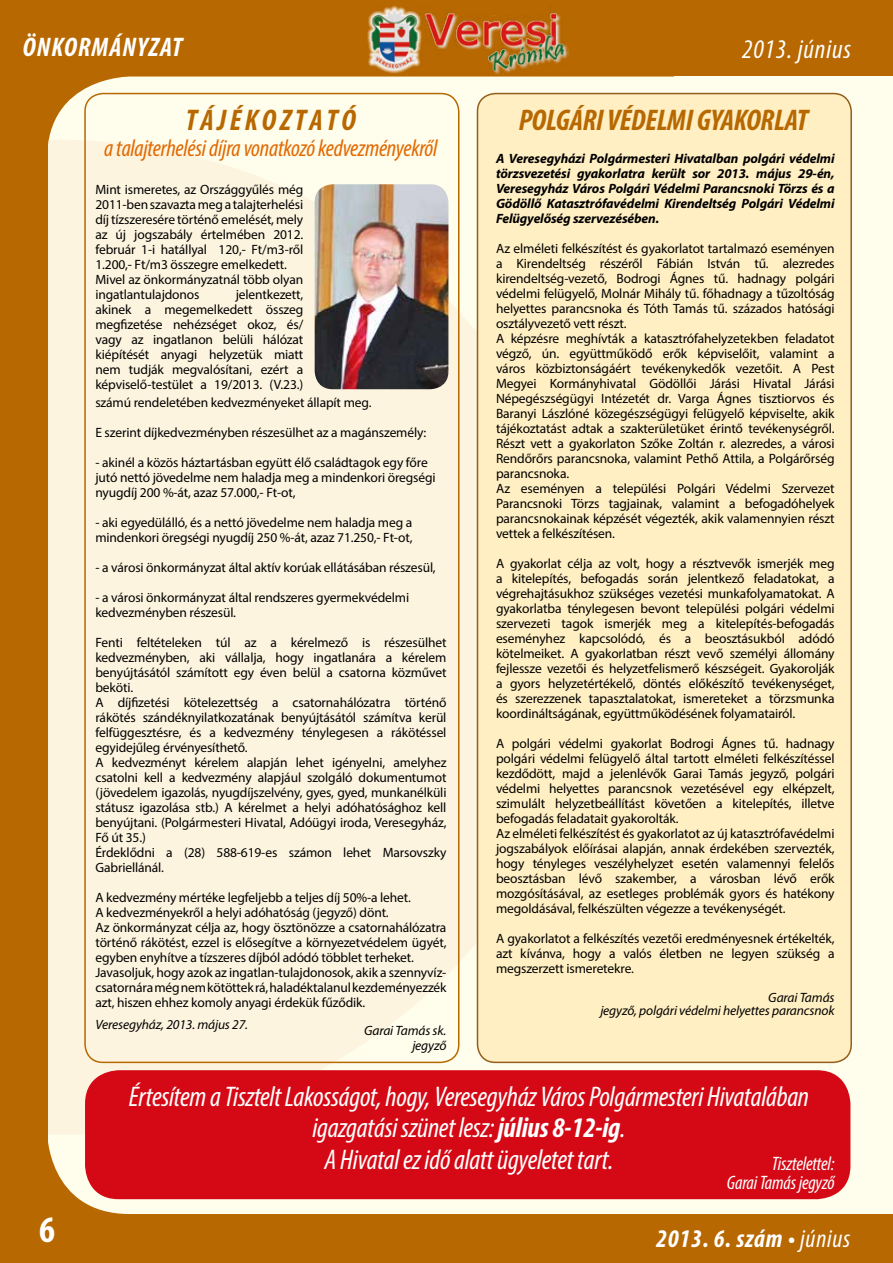
<style>
.page{position:relative;width:893px;height:1263px;background:#b76800}
.page>*{position:absolute;margin:0;border:0;box-sizing:border-box;transform-origin:0 0}
.t1{font:700 condensed 37.5px "Myriad Pro";color:#fff}
.t2{font:italic 700 condensed 30px "Myriad Pro";letter-spacing:-.01em;color:#b76800}
.t3{font:italic condensed 28.5px/31.5px "Myriad Pro";letter-spacing:-.01em;color:#fff;text-align:center}
.t4{font:italic 700 condensed 27px "Myriad Pro";letter-spacing:.04em;color:#fff}
.t5{font:italic condensed 27px "Myriad Pro";letter-spacing:.03em;color:#fff}
.t6{font:italic 700 condensed 25.5px "Myriad Pro";letter-spacing:.03em;color:#fff}
.t7{font:italic condensed 24px "Myriad Pro";letter-spacing:-.01em;color:#e16a03}
.t8{font:italic condensed 19.5px/19.5px "Myriad Pro";letter-spacing:-.01em;color:#fff;text-align:right}
.t9{font:13.5px/15px "Myriad Pro";letter-spacing:-.01em;color:#000}
.t10{font:italic 700 13.5px/15px "Myriad Pro";letter-spacing:-.01em;color:#000;text-align:justify}
.t11{font:italic 13.5px/15px "Myriad Pro";letter-spacing:-.01em;color:#000;text-align:right}
.s1{font-weight:700}
.s2{font-weight:400}
</style>
<div class="page">
<div style="left:47px;top:77px;width:846px;height:1137px;background:#fffdec;border-radius:83px"></div>
<div style="left:674px;top:77px;width:219px;height:1137px;background:#fffdec"></div>
<img style="left:367px;top:6px;width:201px;height:68px">
<div style="left:47px;top:140px;width:541px;height:995px;background:#fdf4df"></div>
<div style="left:84px;top:93px;width:375px;height:970px;border:2px solid #b76800;border-radius:18px"></div>
<div style="left:477px;top:94px;width:374px;height:968px;background:#ffefc3;border-radius:18px"></div>
<div style="left:477px;top:93px;width:375px;height:970px;border:2px solid #935e1b;border-radius:18px"></div>
<div style="left:85px;top:1070px;width:765px;height:129px;background:#d40915;border-radius:34px"></div>
<img style="left:315px;top:184px;width:133px;height:205px">
<h3 class="t4" style="left:23px;top:30px;width:161px">ÖNKORMÁNYZAT</h3>
<h2 class="t2" style="left:186px;top:102px;width:172px">T Á J É K O Z T A T Ó</h2>
<h3 class="t7" style="left:104px;top:133px;width:335px">a talajterhelési díjra vonatkozó kedvezményekről</h3>
<p class="t9" style="left:95px;top:182px;width:209px">Mint ismeretes, az Országgyűlés még 2011-ben szavazta meg a talajterhelési díj tízszeresére történő emelését, mely az új jogszabály értelmében 2012. február 1-i hatállyal 120,- Ft/m3-ről 1.200,- Ft/m3 összegre emelkedett.<br>Mivel az önkormányzatnál több olyan ingatlantulajdonos</p>
<p class="t9" style="left:95px;top:287px;width:209px;text-align:justify;text-indent:140px">jelentkezett, akinek a megemelkedett összeg megfizetése nehézséget okoz, és/ vagy az ingatlanon belüli hálózat kiépítését anyagi helyzetük miatt nem tudják megvalósítani, ezért a képviselő-testület a 19/2013. (V.23.)</p>
<p class="t9" style="left:95px;top:394px;width:278px">számú rendeletében kedvezményeket állapít meg.</p>
<p class="t9" style="left:95px;top:424px;width:332px">E szerint díjkedvezményben részesülhet az a magánszemély:</p>
<p class="t9" style="left:95px;top:454px;width:342px">- akinél a közös háztartásban együtt élő családtagok egy főre jutó nettó jövedelme nem haladja meg a mindenkori öregségi nyugdíj 200 %-át, azaz 57.000,- Ft-ot,</p>
<p class="t9" style="left:95px;top:514px;width:319px">- aki egyedülálló, és a nettó jövedelme nem haladja meg a mindenkori öregségi nyugdíj 250 %-át, azaz 71.250,- Ft-ot,</p>
<p class="t9" style="left:95px;top:559px;width:342px">- a városi önkormányzat által aktív korúak ellátásában részesül,</p>
<p class="t9" style="left:95px;top:589px;width:315px">- a városi önkormányzat által rendszeres gyermekvédelmi kedvezményben részesül.</p>
<p class="t9" style="left:95px;top:634px;width:353px">Fenti feltételeken túl az a kérelmező is részesülhet kedvezményben, aki vállalja, hogy ingatlanára a kérelem benyújtásától számított egy éven belül a csatorna közművet beköti.<br>A díjfizetési kötelezettség a csatornahálózatra történő rákötés szándéknyilatkozatának benyújtásától számítva kerül felfüggesztésre, és a kedvezmény ténylegesen a rákötéssel egyidejűleg érvényesíthető.<br>A kedvezményt kérelem alapján lehet igényelni, amelyhez csatolni kell a kedvezmény alapjául szolgáló dokumentumot (jövedelem igazolás, nyugdíjszelvény, gyes, gyed, munkanélküli státusz igazolása stb.) A kérelmet a helyi adóhatósághoz kell benyújtani. (Polgármesteri Hivatal, Adóügyi iroda, Veresegyház, Fő út 35.)<br>Érdeklődni a (28) 588-619-es számon lehet Marsovszky Gabriellánál.</p>
<p class="t9" style="left:95px;top:889px;width:353px">A kedvezmény mértéke legfeljebb a teljes díj 50%-a lehet.<br>A kedvezményekről a helyi adóhatóság (jegyző) dönt.<br>Az önkormányzat célja az, hogy ösztönözze a csatornahálózatra történő rákötést, ezzel is elősegítve a környezetvédelem ügyét, egyben enyhítve a tízszeres díjból adódó többlet terheket.<br>Javasoljuk, hogy azok az ingatlan-tulajdonosok, akik a szennyvíz&shy;csatornára még nem kötöttek rá, haladéktalanul kezdeményezzék azt, hiszen ehhez komoly anyagi érdekük fűződik.</p>
<p class="t11" style="left:95px;top:1017px;width:154px">Veresegyház, 2013. május 27.</p>
<p class="t11" style="left:364px;top:1023px;width:84px">Garai Tamás sk. jegyző</p>
<h3 class="t5" style="left:742px;top:33px;width:110px">2013. június</h3>
<h2 class="t2" style="left:519px;top:102px;width:291px">POLGÁRI VÉDELMI GYAKORLAT</h2>
<p class="t10" style="left:496px;top:151px;width:340px">A Veresegyházi Polgármesteri Hivatalban polgári védelmi törzsvezetési gyakorlatra került sor 2013. május 29-én, Veresegyház Város Polgári Védelmi Parancsnoki Törzs és a Gödöllő Katasztrófavédelmi Kirendeltség Polgári Védelmi Felügyelőség szervezésében.</p>
<p class="t9" style="left:496px;top:241px;width:340px">Az elméleti felkészítést és gyakorlatot tartalmazó eseményen a Kirendeltség részéről Fábián István tű. alezredes kirendeltség-vezető, Bodrogi Ágnes tű. hadnagy polgári védelmi felügyelő, Molnár Mihály tű. főhadnagy a tűzoltóság helyettes parancsnoka és Tóth Tamás tű. százados hatósági osztályvezető vett részt.<br>A képzésre meghívták a katasztrófahelyzetekben feladatot végző, ún. együttműködő erők képviselőit, valamint a város közbiztonságáért tevékenykedők vezetőit. A Pest Megyei Kormányhivatal Gödöllői Járási Hivatal Járási Népegészségügyi Intézetét dr. Varga Ágnes tisztiorvos és Baranyi Lászlóné közegészségügyi felügyelő képviselte, akik tájékoztatást adtak a szakterületüket érintő tevékenységről.<br>Részt vett a gyakorlaton Szőke Zoltán r. alezredes, a városi Rendőrőrs parancsnoka, valamint Pethő Attila, a Polgárőrség parancsnoka.<br>Az eseményen a települési Polgári Védelmi Szervezet Parancsnoki Törzs tagjainak, valamint a befogadóhelyek parancsnokainak képzését végezték, akik valamennyien részt vettek a felkészítésen.</p>
<p class="t9" style="left:496px;top:556px;width:340px;text-align:justify">A gyakorlat célja az volt, hogy a résztvevők ismerjék meg a kitelepítés, befogadás során jelentkező feladatokat, a végrehajtásukhoz szükséges vezetési munkafolyamatokat. A gyakorlatba ténylegesen bevont települési polgári védelmi szervezeti tagok ismerjék meg a kitelepítés-befogadás eseményhez kapcsolódó, és a beosztásukból adódó kötelmeiket. A gyakorlatban részt vevő személyi állomány fejlessze vezetői és helyzetfelismerő készségeit. Gyakorolják a gyors helyzetértékelő, döntés előkészítő tevékenységet, és szerezzenek tapasztalatokat, ismereteket a törzsmunka koordináltságának, együttműködésének folyamatairól.</p>
<p class="t9" style="left:496px;top:736px;width:340px">A polgári védelmi gyakorlat Bodrogi Ágnes tű. hadnagy polgári védelmi felügyelő által tartott elméleti felkészítéssel kezdődött, majd a jelenlévők Garai Tamás jegyző, polgári védelmi helyettes parancsnok vezetésével egy elképzelt, szimulált helyzetbeállítást követően a kitelepítés, illetve befogadás feladatait gyakorolták.<br>Az elméleti felkészítést és gyakorlatot az új katasztrófavédelmi jogszabályok előírásai alapján, annak érdekében szervezték, hogy tényleges veszélyhelyzet esetén valamennyi felelős beosztásban lévő szakember, a városban lévő erők mozgósításával, az esetleges problémák gyors és hatékony megoldásával, felkészülten végezze a tevékenységét.</p>
<p class="t9" style="left:496px;top:931px;width:340px;text-align:justify">A gyakorlatot a felkészítés vezetői eredményesnek értékelték, azt kívánva, hogy a valós életben ne legyen szükség a megszerzett ismeretekre.</p>
<p class="t11" style="left:600px;top:990px;width:236px;line-height:13.5px">Garai Tamás<br>jegyző, polgári védelmi helyettes parancsnok</p>
<h1 class="t1" style="left:39px;top:1206px;width:17px">6</h1>
<h3 class="t3" style="left:129px;top:1080px;width:682px">Értesítem a Tisztelt Lakosságot, hogy, Veresegyház Város Polgármesteri Hivatalában igazgatási szünet lesz: <span class="s1">július 8-12-ig</span>.<br>A Hivatal ez idő alatt ügyeletet tart.</h3>
<h3 class="t8" style="left:727px;top:1153px;width:109px">Tisztelettel:<br>Garai Tamás jegyző</h3>
<h3 class="t6" style="left:656px;top:1222px;width:196px">2013. 6. szám • <span class="s2">június</span></h3>
</div>
